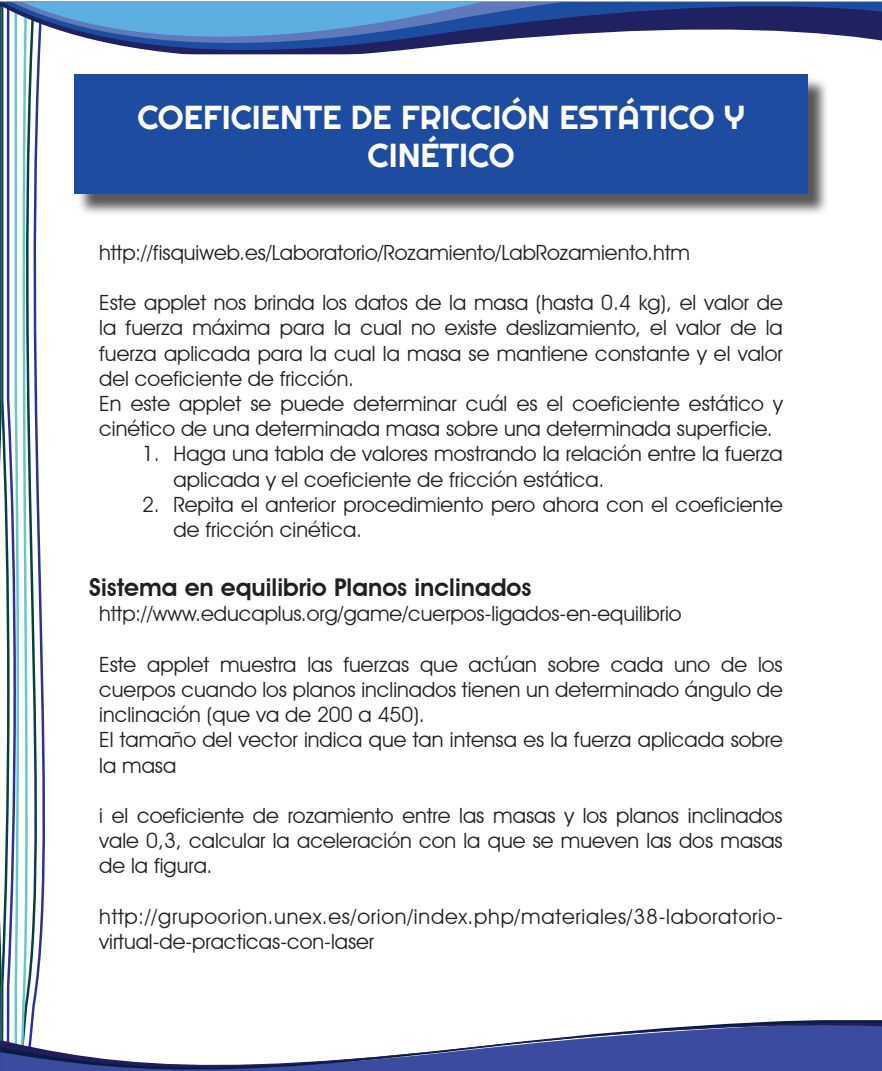
<style>
.page{position:relative;width:882px;height:1071px;background:#fff}
.page>*{position:absolute;margin:0;border:0;box-sizing:border-box;transform-origin:0 0}
.t1{font:33.25px/38.5px "Righteous";color:#fff;text-align:center}
.t2{font:600 24.5px "Avant Garde IT Cby BT";color:#231f20}
.t3{font:21px/25.2px "Avant Garde IT Cby BT";color:#231f20}
.t4{font:21px/25.2px "Avant Garde IT Cby BT";letter-spacing:.035em;color:#231f20}
</style>
<div class="page">
<svg style="left:0;top:2px;width:2px;height:1069px"></svg>
<svg style="left:2px;top:120px;width:3px;height:876px"></svg>
<svg style="left:5px;top:120px;width:40px;height:876px"></svg>
<svg style="left:13px;top:120px;width:20px;height:876px"></svg>
<svg style="left:2px;top:90px;width:37px;height:30px"></svg>
<svg style="left:2px;top:2px;width:880px;height:84px"></svg>
<svg style="left:2px;top:1006px;width:880px;height:65px"></svg>
<div style="left:77px;top:77px;width:752px;height:139px;background:#231f20;opacity:.75"></div>
<div style="left:74px;top:74px;width:734px;height:120px;background:#1e4ca0"></div>
<h1 class="t1" style="left:137px;top:97px;width:609px">COEFICIENTE DE FRICCIÓN ESTÁTICO Y<br>CINÉTICO</h1>
<p class="t3" style="left:99px;top:240px;width:592px">http://fisquiweb.es/Laboratorio/Rozamiento/LabRozamiento.htm</p>
<p class="t3" style="left:99px;top:290px;width:685px">Este applet nos brinda los datos de la masa (hasta 0.4 kg), el valor de la fuerza máxima para la cual no existe deslizamiento, el valor de la fuerza aplicada para la cual la masa se mantiene constante y el valor del coeficiente de fricción.<br>En este applet se puede determinar cuál es el coeficiente estático y cinético de una determinada masa sobre una determinada superficie.</p>
<p class="t3" style="left:174px;top:441px;width:611px;text-indent:-32px">1. Haga una tabla de valores mostrando la relación entre la fuerza aplicada y el coeficiente de fricción estática.</p>
<p class="t3" style="left:174px;top:492px;width:611px;text-indent:-32px">2. Repita el anterior procedimiento pero ahora con el coeficiente de fricción cinética.</p>
<p class="t2" style="left:89px;top:573px;width:444px">Sistema en equilibrio Planos inclinados</p>
<p class="t3" style="left:99px;top:601px;width:584px">http://www.educaplus.org/game/cuerpos-ligados-en-equilibrio</p>
<p class="t3" style="left:99px;top:651px;width:685px">Este applet muestra las fuerzas que actúan sobre cada uno de los cuerpos cuando los planos inclinados tienen un determinado ángulo de inclinación (que va de 200 a 450).<br>El tamaño del vector indica que tan intensa es la fuerza aplicada sobre la masa</p>
<p class="t3" style="left:99px;top:803px;width:685px;text-align:justify">i el coeficiente de rozamiento entre las masas y los planos inclinados vale 0,3, calcular la aceleración con la que se mueven las dos masas de la figura.</p>
<p class="t4" style="left:99px;top:903px;width:685px">http://grupoorion.unex.es/orion/index.php/materiales/38-laboratorio&shy;virtual-de-practicas-con-laser</p>
</div>
